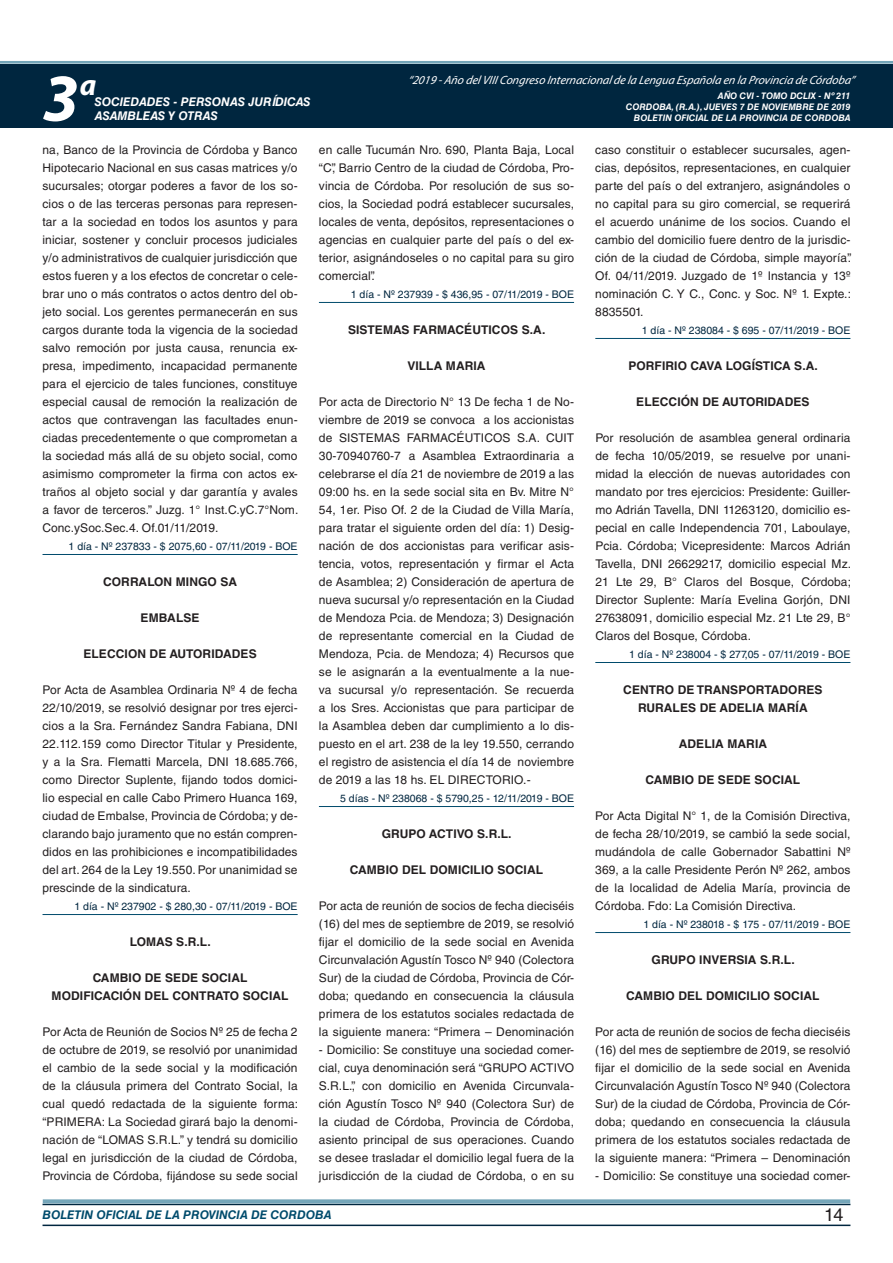
<style>
.page{position:relative;width:893px;height:1263px;background:#fff}
.page>*{position:absolute;margin:0;border:0;box-sizing:border-box;transform-origin:0 0}
.t1{font:italic 700 67.5px "Myriad Pro";color:#fff}
.t2{font:italic 700 30px "Myriad Pro";color:#fff}
.t3{font:18px "Helvetica LT Std";color:#231f20}
.t4{font:12px/18px "Helvetica LT Std";letter-spacing:.01em;color:#231f20;text-align:justify}
.t5{font:700 12px/18px "Helvetica LT Std";letter-spacing:.01em;color:#231f20;text-align:center}
.t6{font:italic 12px "Myriad Pro";color:#fff}
.t7{font:italic 700 12px "Helvetica LT Std";color:#fff}
.t8{font:italic 700 12px "Helvetica LT Std";color:#004b6c}
.t9{font:10.5px "Helvetica LT Std";color:#00263f}
.t10{font:italic 700 9px/10.8px "Helvetica LT Std";color:#fff;text-align:right}
</style>
<div class="page">
<div style="left:0;top:61px;width:893px;height:6px;background:#fff;opacity:.75"></div>
<div style="left:0;top:64px;width:893px;height:64px;background:#00263f"></div>
<hr style="left:43px;top:1224px;width:807px;height:2px;background:#00263f">
<div style="left:42px;top:1198px;width:809px;height:8px;background:#fff;opacity:.75"></div>
<hr style="left:43px;top:554px;width:255px;height:1px;background:#004b6c">
<hr style="left:43px;top:914px;width:255px;height:1px;background:#004b6c">
<hr style="left:319px;top:302px;width:255px;height:1px;background:#004b6c">
<hr style="left:319px;top:806px;width:255px;height:1px;background:#004b6c">
<hr style="left:595px;top:338px;width:255px;height:1px;background:#004b6c">
<hr style="left:595px;top:662px;width:255px;height:1px;background:#004b6c">
<hr style="left:595px;top:932px;width:255px;height:1px;background:#004b6c">
<h2 class="t2" style="left:80px;top:66px;width:18px">a</h2>
<p class="t6" style="left:408px;top:72px;width:448px">“2019 -Año delVIIICongreso Internacionalde la Lengua Esp añola en la Provincia de Córdoba”</p>
<h1 class="t1" style="left:43px;top:54px;width:38px">3</h1>
<p class="t10" style="left:626px;top:91px;width:226px">AÑO CVI - TOMO DCLIX - Nº 211<br>CORDOBA, (R.A.), JUEVES 7 DE NOVIEMBRE DE 2019<br>BOLETIN OFICIAL DE LA PROVINCIA DE CORDOBA</p>
<p class="t7" style="left:95px;top:94px;width:217px">SOCIEDADES - PERSONAS JURÍDICAS</p>
<p class="t7" style="left:95px;top:109px;width:125px">ASAMBLEAS Y OTRAS</p>
<p class="t4" style="left:43px;top:141px;width:257px">na, Banco de la Provincia de Córdoba y Banco Hipotecario Nacional en sus casas matrices y/o sucursales; otorgar poderes a favor de los so&shy;cios o de las terceras personas para represen&shy;tar a la sociedad en todos los asuntos y para iniciar, sostener y concluir procesos judiciales y/o administrativos de cualquier jurisdicción que estos fueren y a los efectos de concretar o cele&shy;brar uno o más contratos o actos dentro del ob&shy;jeto social. Los gerentes permanecerán en sus cargos durante toda la vigencia de la sociedad salvo remoción por justa causa, renuncia ex&shy;presa, impedimento, incapacidad permanente para el ejercicio de tales funciones, constituye especial causal de remoción la realización de actos que contravengan las facultades enun&shy;ciadas precedentemente o que comprometan a la sociedad más allá de su objeto social, como asimismo comprometer la firma con actos ex&shy;traños al objeto social y dar garantía y avales a favor de terceros.” Juzg. 1° Inst.C.yC.7°Nom.<br>Conc.ySoc.Sec.4. Of.01/11/2019.</p>
<p class="t9" style="left:69px;top:540px;width:231px">1 día - Nº 237833 - $ 2075,60 - 07/11/2019 - BOE</p>
<p class="t5" style="left:103px;top:572px;width:135px">CORRALON MINGO SA</p>
<p class="t5" style="left:141px;top:608px;width:60px">EMBALSE</p>
<p class="t5" style="left:83px;top:644px;width:175px">ELECCION DE AUTORIDADES</p>
<p class="t4" style="left:43px;top:681px;width:257px">Por Acta de Asamblea Ordinaria Nº 4 de fecha 22/10/2019, se resolvió designar por tres ejerci&shy;cios a la Sra. Fernández Sandra Fabiana, DNI 22.112.159 como Director Titular y Presidente, y a la Sra. Flematti Marcela, DNI 18.685.766, como Director Suplente, fijando todos domici&shy;lio especial en calle Cabo Primero Huanca 169, ciudad de Embalse, Provincia de Córdoba; y de&shy;clarando bajo juramento que no están compren&shy;didos en las prohibiciones e incompatibilidades del art. 264 de la Ley 19.550. Por unanimidad se prescinde de la sindicatura.</p>
<p class="t9" style="left:74px;top:900px;width:225px">1 día - Nº 237902 - $ 280,30 - 07/11/2019 - BOE</p>
<p class="t5" style="left:130px;top:932px;width:82px">LOMAS S.R.L.</p>
<p class="t5" style="left:52px;top:968px;width:238px">CAMBIO DE SEDE SOCIAL<br>MODIFICACIÓN DEL CONTRATO SOCIAL</p>
<p class="t4" style="left:43px;top:1023px;width:257px">Por Acta de Reunión de Socios Nº 25 de fecha 2 de octubre de 2019, se resolvió por unanimidad el cambio de la sede social y la modificación de la cláusula primera del Contrato Social, la cual quedó redactada de la siguiente forma: “PRIMERA: La Sociedad girará bajo la denomi&shy;nación de “LOMAS S.R.L.” y tendrá su domicilio legal en jurisdicción de la ciudad de Córdoba, Provincia de Córdoba, fijándose su sede social</p>
<p class="t4" style="left:319px;top:141px;width:257px">en calle Tucumán Nro. 690, Planta Baja, Local “C”, Barrio Centro de la ciudad de Córdoba, Pro&shy;vincia de Córdoba. Por resolución de sus so&shy;cios, la Sociedad podrá establecer sucursales, locales de venta, depósitos, representaciones o agencias en cualquier parte del país o del ex&shy;terior, asignándoseles o no capital para su giro comercial”.</p>
<p class="t9" style="left:351px;top:288px;width:225px">1 día - Nº 237939 - $ 436,95 - 07/11/2019 - BOE</p>
<p class="t5" style="left:348px;top:320px;width:199px">SISTEMAS FARMACÉUTICOS S.A.</p>
<p class="t5" style="left:407px;top:356px;width:80px">VILLA MARIA</p>
<p class="t4" style="left:319px;top:393px;width:257px">Por acta de Directorio N° 13 De fecha 1 de No&shy;viembre de 2019 se convoca a los accionistas de SISTEMAS FARMACÉUTICOS S.A. CUIT 30-70940760-7 a Asamblea Extraordinaria a celebrarse el día 21 de noviembre de 2019 a las 09:00 hs. en la sede social sita en Bv. Mitre N° 54, 1er. Piso Of. 2 de la Ciudad de Villa María, para tratar el siguiente orden del día: 1) Desig&shy;nación de dos accionistas para verificar asis&shy;tencia, votos, representación y firmar el Acta de Asamblea; 2) Consideración de apertura de nueva sucursal y/o representación en la Ciudad de Mendoza Pcia. de Mendoza; 3) Designación de representante comercial en la Ciudad de Mendoza, Pcia. de Mendoza; 4) Recursos que se le asignarán a la eventualmente a la nue&shy;va sucursal y/o representación. Se recuerda a los Sres. Accionistas que para participar de la Asamblea deben dar cumplimiento a lo dis&shy;puesto en el art. 238 de la ley 19.550, cerrando el registro de asistencia el día 14 de noviembre de 2019 a las 18 hs. EL DIRECTORIO.-</p>
<p class="t9" style="left:340px;top:792px;width:235px">5 días - Nº 238068 - $ 5790,25 - 12/11/2019 - BOE</p>
<p class="t5" style="left:382px;top:824px;width:131px">GRUPO ACTIVO S.R.L.</p>
<p class="t5" style="left:350px;top:860px;width:18px">CAMBIO</p>
<p class="t5" style="left:402px;top:860px;width:9px">DEL</p>
<p class="t5" style="left:430px;top:860px;width:8px">DOMICILIO</p>
<p class="t5" style="left:497px;top:860px;width:9px">SOCIAL</p>
<p class="t4" style="left:319px;top:897px;width:257px">Por acta de reunión de socios de fecha dieciséis (16) del mes de septiembre de 2019, se resolvió fijar el domicilio de la sede social en Avenida Circunvalación Agustín Tosco Nº 940 (Colectora Sur) de la ciudad de Córdoba, Provincia de Cór&shy;doba; quedando en consecuencia la cláusula primera de los estatutos sociales redactada de la siguiente manera: “Primera – Denominación</p>
<p class="t4" style="left:319px;top:1041px;width:257px">- Domicilio: Se constituye una sociedad comer&shy;cial, cuya denominación será “GRUPO ACTIVO S.R.L.”, con domicilio en Avenida Circunvala&shy;ción Agustín Tosco Nº 940 (Colectora Sur) de la ciudad de Córdoba, Provincia de Córdoba, asiento principal de sus operaciones. Cuando se desee trasladar el domicilio legal fuera de la jurisdicción de la ciudad de Córdoba, o en su</p>
<p class="t4" style="left:595px;top:141px;width:258px">caso constituir o establecer sucursales, agen&shy;cias, depósitos, representaciones, en cualquier parte del país o del extranjero, asignándoles o no capital para su giro comercial, se requerirá el acuerdo unánime de los socios. Cuando el cambio del domicilio fuere dentro de la jurisdic&shy;ción de la ciudad de Córdoba, simple mayoría”.<br>Of. 04/11/2019. Juzgado de 1º Instancia y 13º nominación C. Y C., Conc. y Soc. Nº 1. Expte.:<br>8835501.</p>
<p class="t9" style="left:642px;top:324px;width:210px">1 día - Nº 238084 - $ 695 - 07/11/2019 - BOE</p>
<p class="t5" style="left:628px;top:356px;width:191px">PORFIRIO CAVA LOGÍSTICA S.A.</p>
<p class="t5" style="left:636px;top:392px;width:17px">ELECCIÓN</p>
<p class="t5" style="left:702px;top:392px;width:37px">DE AUTORIDADES</p>
<p class="t4" style="left:595px;top:429px;width:257px">Por resolución de asamblea general ordinaria de fecha 10/05/2019, se resuelve por unani&shy;midad la elección de nuevas autoridades con mandato por tres ejercicios: Presidente: Guiller&shy;mo Adrián Tavella, DNI 11263120, domicilio es&shy;pecial en calle Independencia 701, Laboulaye, Pcia. Córdoba; Vicepresidente: Marcos Adrián Tavella, DNI 26629217, domicilio especial Mz.<br>21 Lte 29, B° Claros del Bosque, Córdoba; Director Suplente: María Evelina Gorjón, DNI 27638091, domicilio especial Mz. 21 Lte 29, B° Claros del Bosque, Córdoba.</p>
<p class="t9" style="left:629px;top:648px;width:223px">1 día - Nº 238004 - $ 277,05 - 07/11/2019 - BOE</p>
<p class="t5" style="left:623px;top:680px;width:201px">CENTRO DE TRANSPORTADORES<br>RURALES DE ADELIA MARÍA</p>
<p class="t5" style="left:679px;top:734px;width:90px">ADELIA MARIA</p>
<p class="t5" style="left:645px;top:770px;width:156px">CAMBIO DE SEDE SOCIAL</p>
<p class="t4" style="left:595px;top:807px;width:257px">Por Acta Digital N° 1, de la Comisión Directiva, de fecha 28/10/2019, se cambió la sede social, mudándola de calle Gobernador Sabattini Nº 369, a la calle Presidente Perón Nº 262, ambos de la localidad de Adelia María, provincia de Córdoba. Fdo: La Comisión Directiva.</p>
<p class="t9" style="left:643px;top:918px;width:208px">1 día - Nº 238018 - $ 175 - 07/11/2019 - BOE</p>
<p class="t5" style="left:652px;top:950px;width:145px">GRUPO INVERSIA S.R.L.</p>
<p class="t5" style="left:626px;top:986px;width:18px">CAMBIO</p>
<p class="t5" style="left:678px;top:986px;width:9px">DEL</p>
<p class="t5" style="left:706px;top:986px;width:8px">DOMICILIO</p>
<p class="t5" style="left:774px;top:986px;width:9px">SOCIAL</p>
<p class="t4" style="left:595px;top:1023px;width:257px">Por acta de reunión de socios de fecha dieciséis (16) del mes de septiembre de 2019, se resolvió fijar el domicilio de la sede social en Avenida Circunvalación Agustín Tosco Nº 940 (Colectora Sur) de la ciudad de Córdoba, Provincia de Cór&shy;doba; quedando en consecuencia la cláusula primera de los estatutos sociales redactada de la siguiente manera: “Primera – Denominación</p>
<p class="t4" style="left:595px;top:1167px;width:257px">- Domicilio: Se constituye una sociedad comer-</p>
<p class="t8" style="left:43px;top:1208px;width:290px">BOLETIN OFICIAL DE LA PROVINCIA DE CORDOBA</p>
<h3 class="t3" style="left:824px;top:1204px;width:21px">14</h3>
</div>
